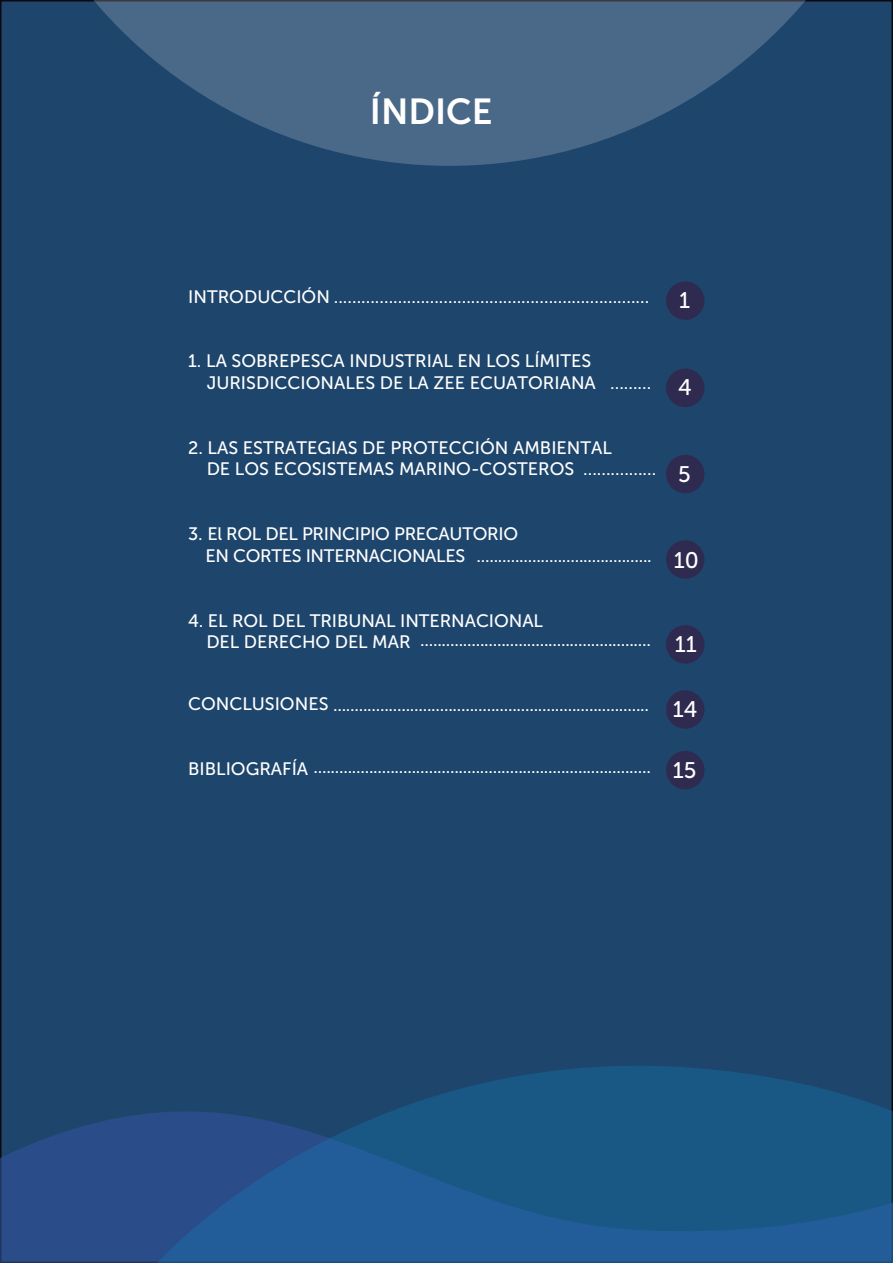
<style>
.page{position:relative;width:893px;height:1263px;background:#fff}
.page>*{position:absolute;margin:0;border:0;box-sizing:border-box;transform-origin:0 0}
.t1{font:36px "Museo Sans 700";color:#fff}
.t2{font:22.5px "Museo Sans 500";color:#fff}
.t3{font:18px/21.6px "Museo Sans 500";color:#fff}
.s1{font-size:22.5px}
</style>
<div class="page">
<div style="left:1px;top:1px;width:891px;height:1261px;background:#1e456c"></div>
<svg style="left:47px;top:0;width:805px;height:166px;fill:#4a6988"></svg>
<svg style="left:0;top:1036px;width:893px;height:227px"></svg>
<div style="left:666px;top:281px;width:38px;height:39px;background:#2f2b50;border-radius:50%"></div>
<div style="left:666px;top:369px;width:38px;height:38px;background:#2f2b50;border-radius:50%"></div>
<div style="left:666px;top:455px;width:38px;height:38px;background:#2f2b50;border-radius:50%"></div>
<div style="left:666px;top:540px;width:38px;height:39px;background:#2f2b50;border-radius:50%"></div>
<div style="left:666px;top:751px;width:38px;height:38px;background:#2f2b50;border-radius:50%"></div>
<div style="left:666px;top:625px;width:38px;height:39px;background:#2f2b50;border-radius:50%"></div>
<div style="left:666px;top:690px;width:38px;height:39px;background:#2f2b50;border-radius:50%"></div>
<svg style="left:150px;top:1064px;width:743px;height:199px;background:#1d5587"></svg>
<h1 class="t1" style="left:370px;top:91px;width:124px">ÍNDICE</h1>
<p class="t3" style="left:188px;top:286px;width:463px">INTRODUCCIÓN .....................................................................</p>
<p class="t3" style="left:188px;top:350px;width:409px;text-align:right">1. LA SOBREPESCA INDUSTRIAL EN LOS LÍMITES<br>JURISDICCIONALES DE LA ZEE ECUATORIANA</p>
<p class="t3" style="left:610px;top:372px;width:43px">.........</p>
<p class="t3" style="left:207px;top:437px;width:407px;text-indent:-19px">2. LAS ESTRATEGIAS DE PROTECCIÓN AMBIENTAL<br>DE LOS ECOSISTEMAS MARINO-COSTEROS</p>
<p class="t3" style="left:583px;top:458px;width:75px">................</p>
<p class="t3" style="left:205px;top:523px;width:314px;text-indent:-17px">3. El ROL DEL PRINCIPIO PRECAUTORIO<br>EN CORTES INTERNACIONALES</p>
<p class="t3" style="left:477px;top:545px;width:177px">.........................................</p>
<p class="t2" style="left:679px;top:288px;width:13px">1</p>
<p class="t2" style="left:678px;top:375px;width:15px">4</p>
<p class="t2" style="left:678px;top:462px;width:14px">5</p>
<p class="t2" style="left:674px;top:547px;width:27px">10</p>
<p class="t3" style="left:206px;top:610px;width:338px;text-indent:-18px">4. EL ROL DEL TRIBUNAL INTERNACIONAL<br>DEL DERECHO DEL MAR</p>
<p class="t3" style="left:420px;top:629px;width:278px">...................................................... <span class="s1">11</span></p>
<p class="t3" style="left:188px;top:694px;width:511px">CONCLUSIONES .......................................................................... <span class="s1">14</span></p>
<p class="t3" style="left:188px;top:756px;width:464px">BIBLIOGRAFÍA ...............................................................................</p>
<p class="t2" style="left:673px;top:758px;width:25px">15</p>
</div>
